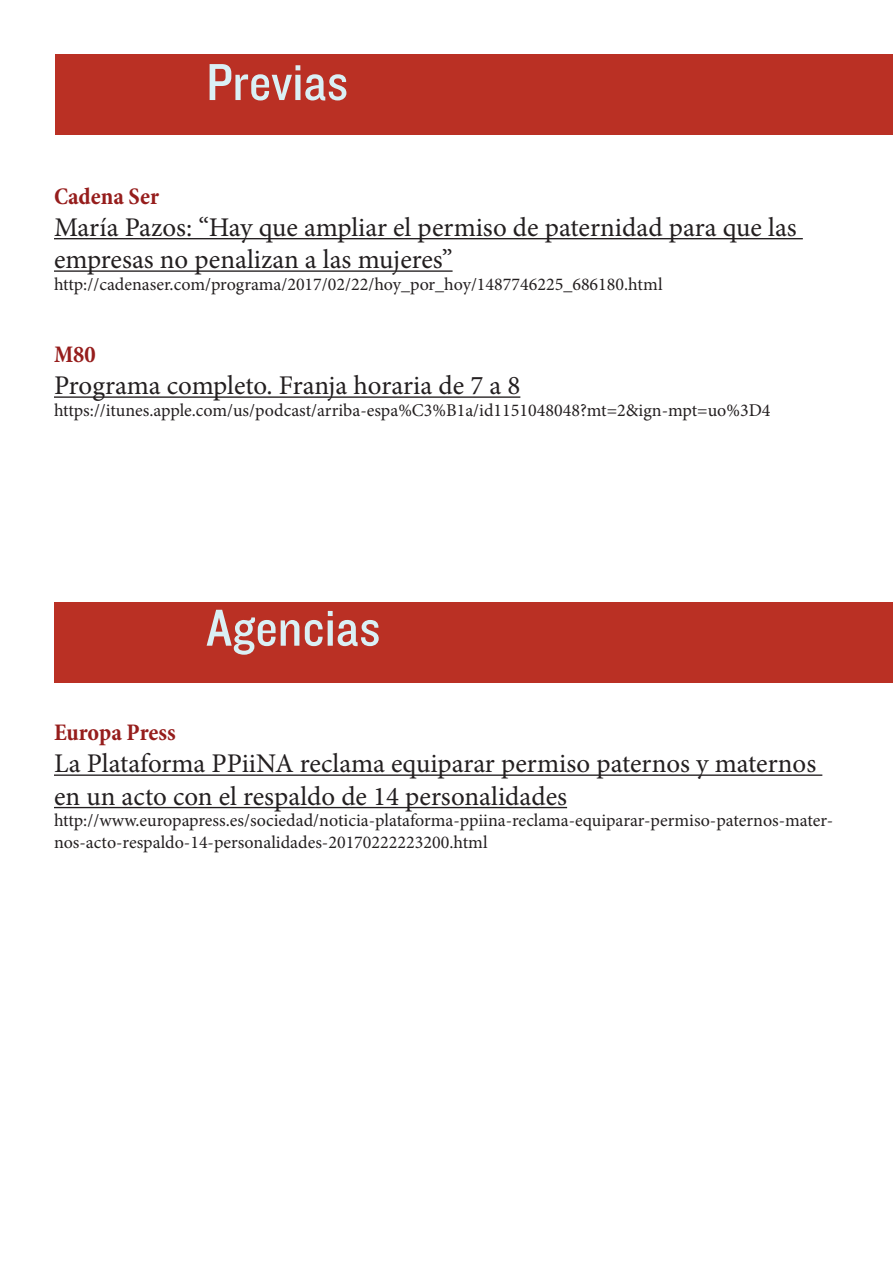
<style>
.page{position:relative;width:893px;height:1263px;background:#fff}
.page>*{position:absolute;margin:0;border:0;box-sizing:border-box;transform-origin:0 0}
.t1{font:54px "Knockout 30 Junior Welterwt";color:#daf0f5}
.t2{font:27px/32.4px "Minion Pro";color:#231f20}
.t3{font:700 condensed 24px "Minion Pro";color:#961d1c}
.t4{font:18px/21.6px "Minion Pro";color:#231f20}
</style>
<div class="page">
<div style="left:54px;top:602px;width:839px;height:81px;background:#ba3024"></div>
<hr style="left:54px;top:238px;width:749px;height:1px;background:#231f20">
<hr style="left:54px;top:270px;width:399px;height:2px;background:#231f20">
<hr style="left:54px;top:396px;width:466px;height:2px;background:#231f20">
<hr style="left:54px;top:774px;width:768px;height:2px;background:#231f20">
<hr style="left:54px;top:807px;width:513px;height:1px;background:#231f20">
<div style="left:55px;top:54px;width:838px;height:81px;background:#ba3024"></div>
<p class="t1" style="left:206px;top:46px;width:144px">Previas</p>
<p class="t3" style="left:54px;top:179px;width:107px">Cadena Ser</p>
<p class="t2" style="left:54px;top:211px;width:744px">María Pazos: “Hay que ampliar el permiso de paternidad para que las empresas no penalizan a las mujeres”</p>
<p class="t4" style="left:54px;top:274px;width:610px">http://cadenaser.com/programa/2017/02/22/hoy_por_hoy/1487746225_686180.html</p>
<p class="t3" style="left:54px;top:338px;width:43px">M80</p>
<p class="t2" style="left:54px;top:370px;width:468px">Programa completo. Franja horaria de 7 a 8</p>
<p class="t4" style="left:54px;top:400px;width:718px">https://itunes.apple.com/us/podcast/arriba-espa%C3%B1a/id1151048048?mt=2&amp;ign-mpt=uo%3D4</p>
<p class="t1" style="left:206px;top:591px;width:176px">Agencias</p>
<p class="t3" style="left:54px;top:716px;width:123px">Europa Press</p>
<p class="t2" style="left:54px;top:748px;width:764px">La Plataforma PPiiNA reclama equiparar permiso paternos y maternos en un acto con el respaldo de 14 personalidades</p>
<p class="t4" style="left:54px;top:810px;width:781px">http://www.europapress.es/sociedad/noticia-plataforma-ppiina-reclama-equiparar-permiso-paternos-mater&shy;nos-acto-respaldo-14-personalidades-20170222223200.html</p>
</div>
